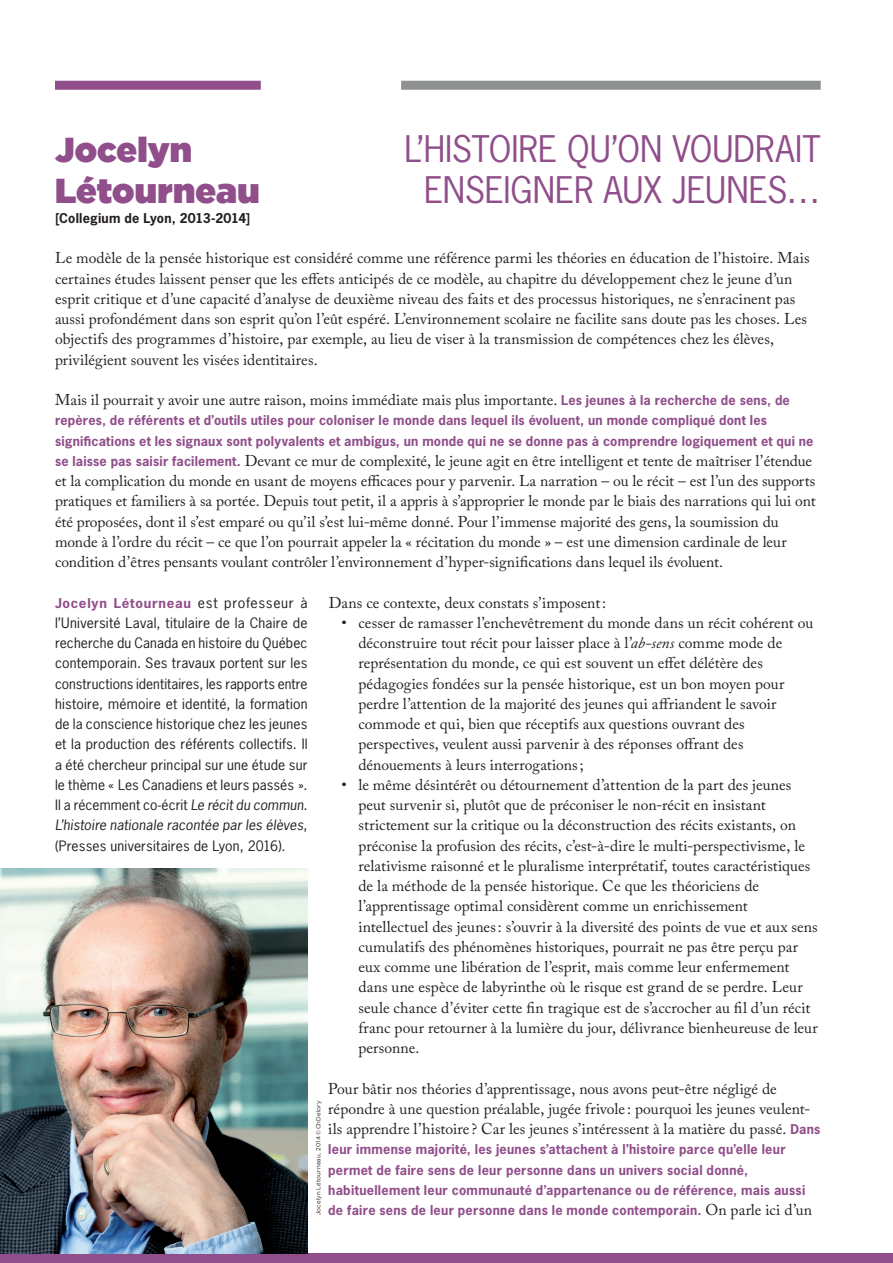
<style>
.page{position:relative;width:893px;height:1263px;background:#fff}
.page>*{position:absolute;margin:0;border:0;box-sizing:border-box;transform-origin:0 0}
.titre_entretien{font:34.5px/40.5px "News Gothic Std";color:#904e8a;text-align:center}
.Nom_auteur_entretien{font:34.5px/40.5px "Gotham Ultra";letter-spacing:.005em;color:#904e8a}
.corps_de_texte{font:15.6px/20.2px "Adobe Caslon Pro";color:#231f20}
.chapô_auteur{font:13.5px/20.2px "News Gothic Std";letter-spacing:.01em;color:#231f20;text-align:justify}
.corps_de_texte-2{font:700 12.75px/20.2px "News Gothic Std";letter-spacing:.02em;color:#904e8a}
.chapô_auteur-2{font:700 12.75px "News Gothic Std";letter-spacing:.055em;color:#904e8a;scale:1.05 1}
.sstitre_article{font:700 12.75px "News Gothic Std";letter-spacing:.015em;color:#231f20}
.t1{font:6px "Gotham Rounded";letter-spacing:.025em;color:#231f20}
.s1{font-family:"News Gothic Std";font-weight:700;font-size:12.75px;color:#904e8a}
.s2{font-style:italic}
.s3{font-family:"Adobe Caslon Pro";font-weight:400;font-size:15.6px;color:#231f20}
.s4{font-weight:400;font-size:13.5px;color:#231f20}
</style>
<div class="page">
<div style="left:55px;top:81px;width:206px;height:9px;background:#904e8a"></div>
<div style="left:0;top:1254px;width:893px;height:9px;background:#904e8a"></div>
<div style="left:401px;top:81px;width:420px;height:9px;background:#8e9091"></div>
<img style="left:0;top:868px;width:308px;height:386px">
<p class="Nom_auteur_entretien" style="left:55px;top:129px;width:206px">Jocelyn<br>Létourneau</p>
<p class="sstitre_article" style="left:55px;top:209px;width:197px">[Collegium de Lyon, 2013-2014]</p>
<p class="titre_entretien" style="left:404px;top:128px;width:418px">L’HISTOIRE QU’ON VOUDRAIT<br>ENSEIGNER AUX JEUNES…</p>
<p class="corps_de_texte" style="left:55px;top:248px;width:756px">Le modèle de la pensée historique est considéré comme une référence parmi les théories en éducation de l’histoire. Mais certaines études laissent penser que les effets anticipés de ce modèle, au chapitre du développement chez le jeune d’un esprit critique et d’une capacité d’analyse de deuxième niveau des faits et des processus historiques, ne s’enracinent pas aussi profondément dans son esprit qu’on l’eût espéré. L’environnement scolaire ne facilite sans doute pas les choses. Les objectifs des programmes d’histoire, par exemple, au lieu de viser à la transmission de compétences chez les élèves, privilégient souvent les visées identitaires.</p>
<p class="corps_de_texte" style="left:55px;top:389px;width:736px">Mais il pourrait y avoir une autre raison, moins immédiate mais plus importante. <span class="s1">Les jeunes à la recherche de sens, de</span></p>
<p class="corps_de_texte-2" style="left:55px;top:410px;width:760px">repères, de référents et d’outils utiles pour coloniser le monde dans lequel ils évoluent, un monde compliqué dont les significations et les signaux sont polyvalents et ambigus, un monde qui ne se donne pas à comprendre logiquement et qui ne</p>
<p class="corps_de_texte" style="left:55px;top:450px;width:762px"><span class="s1">se laisse pas saisir facilement.</span> Devant ce mur de complexité, le jeune agit en être intelligent et tente de maîtriser l’étendue et la complication du monde en usant de moyens efficaces pour y parvenir. La narration – ou le récit – est l’un des supports pratiques et familiers à sa portée. Depuis tout petit, il a appris à s’approprier le monde par le biais des narrations qui lui ont été proposées, dont il s’est emparé ou qu’il s’est lui-même donné. Pour l’immense majorité des gens, la soumission du monde à l’ordre du récit – ce que l’on pourrait appeler la « récitation du monde » – est une dimension cardinale de leur condition d’êtres pensants voulant contrôler l’environnement d’hyper-significations dans lequel ils évoluent.</p>
<p class="corps_de_texte" style="left:329px;top:592px;width:279px">Dans ce contexte, deux constats s’imposent:</p>
<p class="corps_de_texte" style="left:358px;top:612px;width:456px;text-indent:-17px">• cesser de ramasser l’enchevêtrement du monde dans un récit cohérent ou déconstruire tout récit pour laisser place à l’<span class="s2">ab-sens</span> comme mode de représentation du monde, ce qui est souvent un effet délétère des pédagogies fondées sur la pensée historique, est un bon moyen pour perdre l’attention de la majorité des jeunes qui affriandent le savoir commode et qui, bien que réceptifs aux questions ouvrant des perspectives, veulent aussi parvenir à des réponses offrant des dénouements à leurs interrogations;</p>
<p class="corps_de_texte" style="left:358px;top:774px;width:461px;text-indent:-17px">• le même désintérêt ou détournement d’attention de la part des jeunes peut survenir si, plutôt que de préconiser le non-récit en insistant strictement sur la critique ou la déconstruction des récits existants, on préconise la profusion des récits, c’est-à-dire le multi-perspectivisme, le relativisme raisonné et le pluralisme interprétatif, toutes caractéristiques de la méthode de la pensée historique. Ce que les théoriciens de l’apprentissage optimal considèrent comme un enrichissement intellectuel des jeunes: s’ouvrir à la diversité des points de vue et aux sens cumulatifs des phénomènes historiques, pourrait ne pas être perçu par eux comme une libération de l’esprit, mais comme leur enfermement dans une espèce de labyrinthe où le risque est grand de se perdre. Leur seule chance d’éviter cette fin tragique est de s’accrocher au fil d’un récit franc pour retourner à la lumière du jour, délivrance bienheureuse de leur personne.</p>
<p class="corps_de_texte" style="left:328px;top:1078px;width:494px">Pour bâtir nos théories d’apprentissage, nous avons peut-être négligé de répondre à une question préalable, jugée frivole : pourquoi les jeunes veulent&shy;ils apprendre l’histoire ? Car les jeunes s’intéressent à la matière du passé. <span class="s1">Dans</span></p>
<p class="corps_de_texte-2" style="left:328px;top:1139px;width:485px">leur immense majorité, les jeunes s’attachent à l’histoire parce qu’elle leur permet de faire sens de leur personne dans un univers social donné, habituellement leur communauté d’appartenance ou de référence, mais aussi de faire sens de leur personne dans le monde contemporain. <span class="s3">On parle ici d’un</span></p>
<p class="chapô_auteur-2" style="left:55px;top:594px;width:242px">Jocelyn Létourneau <span class="s4">est professeur à</span></p>
<p class="chapô_auteur" style="left:55px;top:612px;width:254px">l’Université Laval, titulaire de la Chaire de recherche du Canada en histoire du Québec contemporain. Ses travaux portent sur les constructions identitaires, les rapports entre histoire, mémoire et identité, la formation de la conscience historique chez les jeunes et la production des référents collectifs. Il a été chercheur principal sur une étude sur le thème « Les Canadiens et leurs passés ».<br>Il a récemment co-écrit <span class="s2">Le récit du commun.<br>L’histoire nationale racontée par les élèves</span>, (Presses universitaires de Lyon, 2016).</p>
<p class="t1" style="left:314px;top:1215px;width:116px;rotate:-90deg">Jocelyn Létourneau, 2014 ©ChDelory</p>
</div>
